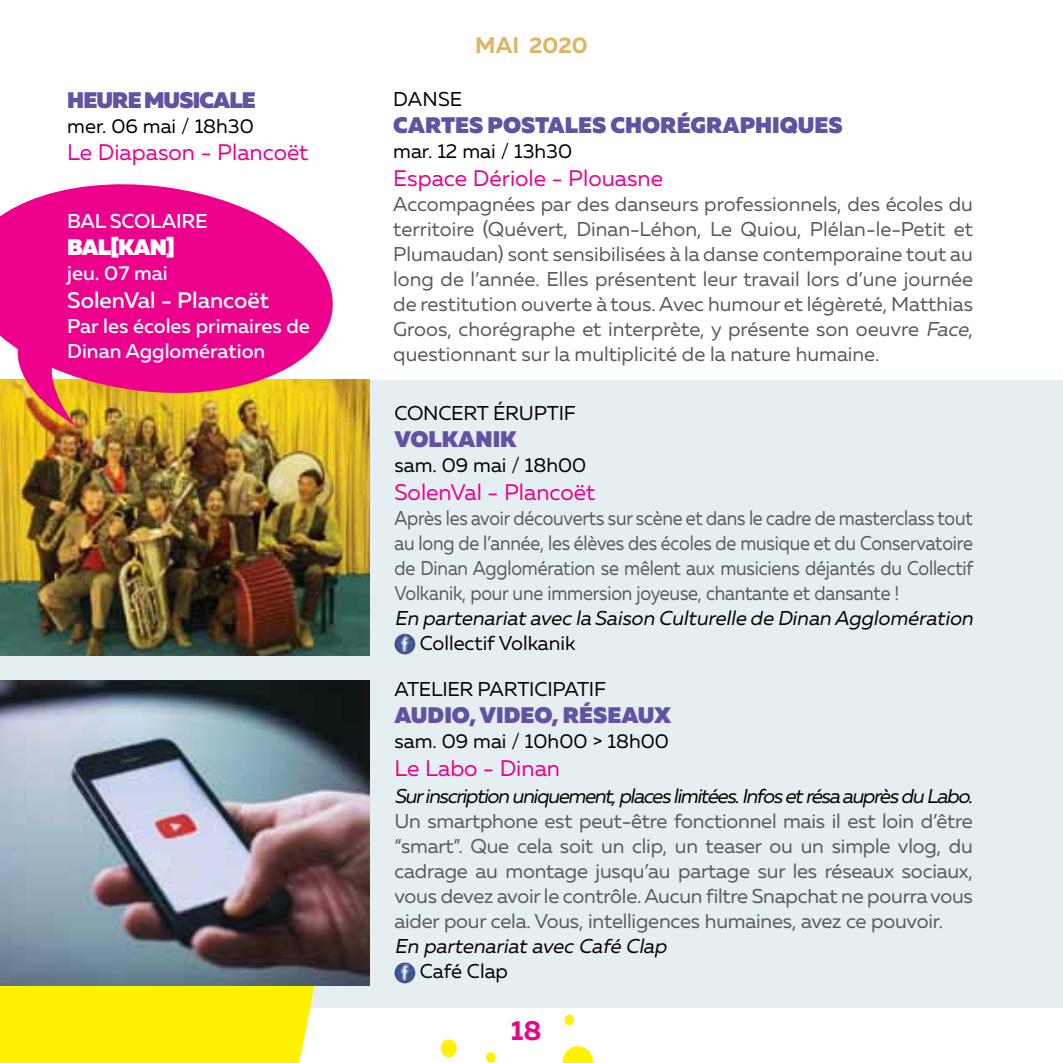
<style>
.page{position:relative;width:1063px;height:1063px;background:#fff}
.page>*{position:absolute;margin:0;border:0;box-sizing:border-box;transform-origin:0 0}
.t1{font:700 27.5px "Muller";color:#ec008c}
.t2{font:22.5px "Muller";color:#ec008c}
.t3{font:900 22.5px "Muller";color:#6252a2}
.t4{font:500 22.5px "Muller";color:#fff}
.t5{font:900 22.5px "Muller";letter-spacing:-.04em;color:#6252a2}
.t6{font:900 22.5px "Muller";letter-spacing:-.04em;color:#fff}
.t7{font:700 22.5px "Muller";color:#deb563}
.t8{font:20px/25px "Muller";letter-spacing:-.01em;color:#58595b;text-align:justify}
.t9{font:20px/25px "Muller";letter-spacing:-.01em;color:#58595b;text-align:justify;scale:.9 1}
.t10{font:italic 20px "Muller";color:#000}
.t11{font:20px "Muller";color:#000}
.t12{font:500 20px/25px "Muller";color:#fff}
.t13{font:500 20px "Muller";letter-spacing:-.02em;color:#fff}
.s1{font-style:italic}
</style>
<div class="page">
<svg style="left:440px;top:1039px;width:17px;height:18px"></svg>
<svg style="left:564px;top:1015px;width:10px;height:10px"></svg>
<svg style="left:486px;top:1052px;width:10px;height:11px"></svg>
<svg style="left:562px;top:1046px;width:32px;height:17px"></svg>
<div style="left:0;top:381px;width:1063px;height:627px;background:#e5eef1"></div>
<svg style="left:0;top:985px;width:329px;height:78px;background:#fcf012"></svg>
<img style="left:0;top:379px;width:370px;height:277px">
<img style="left:0;top:680px;width:370px;height:305px">
<img style="left:394px;top:634px;width:21px;height:21px;border-radius:10px">
<img style="left:394px;top:963px;width:21px;height:20px;border-radius:10px">
<svg style="left:0;top:184px;width:339px;height:214px;background:#ee2e96"></svg>
<img style="left:4px;top:340px;width:71px;height:85px">
<p class="t5" style="left:67px;top:85px;width:190px">HEURE MUSICALE</p>
<p class="t11" style="left:67px;top:113px;width:188px">mer. 06 mai / 18h30</p>
<p class="t2" style="left:67px;top:138px;width:243px">Le Diapason - Plancoët</p>
<p class="t13" style="left:67px;top:208px;width:142px">BAL SCOLAIRE</p>
<p class="t6" style="left:67px;top:233px;width:109px">BAL[KAN]</p>
<p class="t12" style="left:67px;top:260px;width:102px">jeu. 07 mai</p>
<p class="t4" style="left:67px;top:286px;width:204px">SolenVal - Plancoët</p>
<p class="t12" style="left:67px;top:313px;width:244px">Par les écoles primaires de<br>Dinan Agglomération</p>
<p class="t7" style="left:475px;top:31px;width:114px">MAI 2020</p>
<p class="t11" style="left:393px;top:86px;width:71px">DANSE</p>
<p class="t3" style="left:393px;top:111px;width:451px">CARTES POSTALES CHORÉGRAPHIQUES</p>
<p class="t11" style="left:393px;top:139px;width:180px">mar. 12 mai / 13h30</p>
<p class="t2" style="left:393px;top:164px;width:271px">Espace Dériole - Plouasne</p>
<p class="t8" style="left:393px;top:191px;width:581px">Accompagnées par des danseurs professionnels, des écoles du territoire (Quévert, Dinan-Léhon, Le Quiou, Plélan-le-Petit et Plumaudan) sont sensibilisées à la danse contemporaine tout au long de l’année. Elles présentent leur travail lors d’une journée de restitution ouverte à tous. Avec humour et légèreté, Matthias Groos, chorégraphe et interprète, y présente son oeuvre <span class="s1">Face</span>, questionnant sur la multiplicité de la nature humaine.</p>
<p class="t11" style="left:394px;top:400px;width:183px">CONCERT ÉRUPTIF</p>
<p class="t3" style="left:394px;top:425px;width:124px">VOLKANIK</p>
<p class="t11" style="left:394px;top:453px;width:193px">sam. 09 mai / 18h00</p>
<p class="t2" style="left:394px;top:478px;width:202px">SolenVal - Plancoët</p>
<p class="t9" style="left:394px;top:505px;width:645px">Après les avoir découverts sur scène et dans le cadre de masterclass tout au long de l’année, les élèves des écoles de musique et du Conservatoire de Dinan Agglomération se mêlent aux musiciens déjantés du Collectif Volkanik, pour une immersion joyeuse, chantante et dansante !</p>
<p class="t10" style="left:394px;top:605px;width:584px">En partenariat avec la Saison Culturelle de Dinan Agglomération</p>
<p class="t11" style="left:420px;top:630px;width:157px">Collectif Volkanik</p>
<p class="t11" style="left:394px;top:677px;width:213px">ATELIER PARTICIPATIF</p>
<p class="t3" style="left:394px;top:701px;width:278px">AUDIO, VIDEO, RÉSEAUX</p>
<p class="t11" style="left:394px;top:729px;width:276px">sam. 09 mai / 10h00 &gt; 18h00</p>
<p class="t2" style="left:394px;top:754px;width:167px">Le Labo - Dinan</p>
<p class="t10" style="left:394px;top:784px;width:584px">Surinscription uniquement,placeslimitées.Infosetrésaauprèsdu Labo.</p>
<p class="t8" style="left:394px;top:809px;width:580px">Un smartphone est peut-être fonctionnel mais il est loin d’être “smart”. Que cela soit un clip, un teaser ou un simple vlog, du cadrage au montage jusqu’au partage sur les réseaux sociaux, vous devez avoir le contrôle. Aucun filtre Snapchat ne pourra vous aider pour cela. Vous, intelligences humaines, avez ce pouvoir.</p>
<p class="t10" style="left:394px;top:934px;width:278px">En partenariat avec Café Clap</p>
<p class="t11" style="left:420px;top:959px;width:90px">Café Clap</p>
<h1 class="t1" style="left:511px;top:1013px;width:32px">18</h1>
</div>
